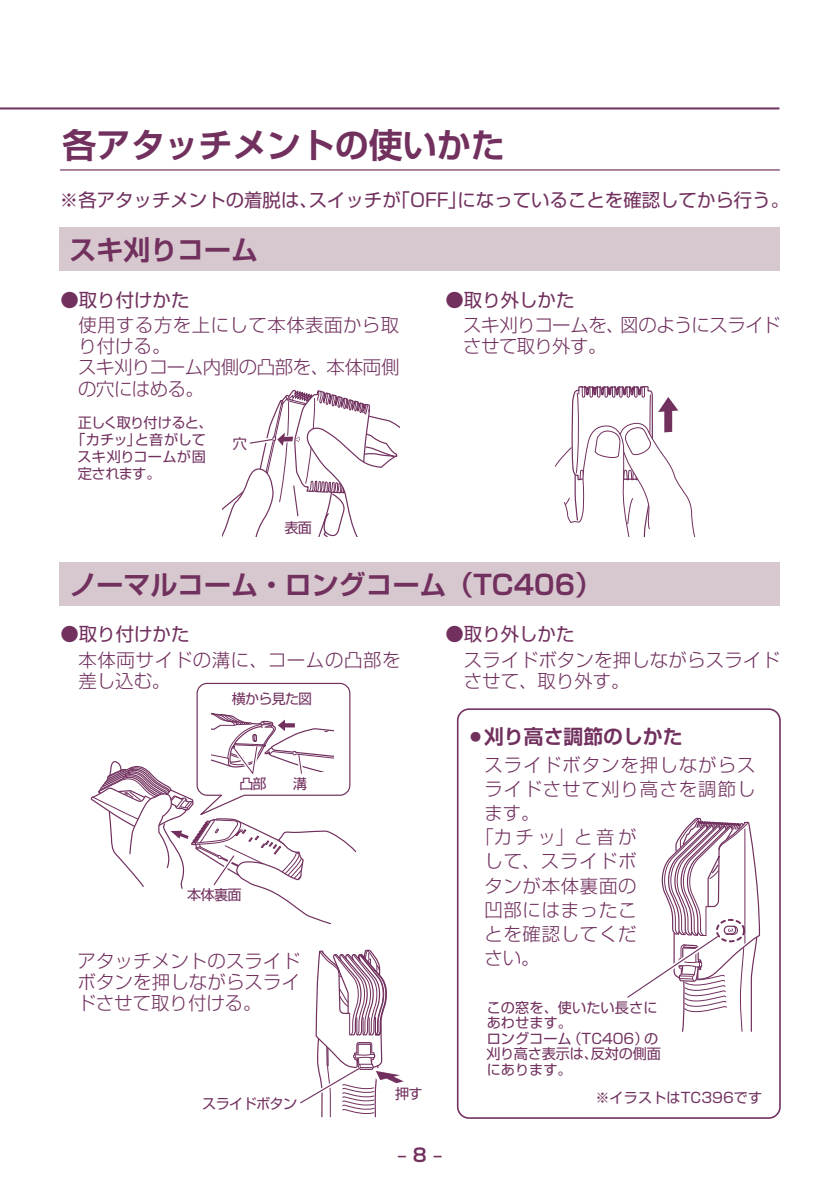
<style>
.page{position:relative;width:840px;height:1191px;background:#fff}
.page>*{position:absolute;margin:0;border:0;box-sizing:border-box;transform-origin:0 0}
.t1{font:34px "Shin Go Pr 5 De Bold 90 msp RKSJ H";color:#71305e}
.t2{font:27px "Shin Go Pr 5 De Bold 90 msp RKSJ H";color:#71305e}
.t3{font:19.8px "Shin Go Pr 5 De Bold 90 msp RKSJ H";color:#71305e}
.t4{font:18.4px/21.2px "Shin Go Pr 5 Light 90 msp RKSJ H";letter-spacing:.01em;color:#71305e;text-align:justify}
.t5{font:18.4px "Shin Go Pr 5 Regular 90 msp RKSJ H";color:#71305e}
.t6{font:18.4px/21.2px "Shin Go Pr 5 Light 90 msp RKSJ H";letter-spacing:-.01em;color:#71305e}
.t7{font:18.4px/21.2px "Shin Go Pr 5 Light 90 msp RKSJ H";letter-spacing:.035em;color:#71305e}
.t8{font:18.4px "Shin Go Pr 5 Light 90 msp RKSJ H";letter-spacing:.055em;color:#71305e}
.t9{font:18.4px/21.2px "Shin Go Pr 5 Light 90 msp RKSJ H";letter-spacing:-.025em;color:#71305e}
.t10{font:18.4px "Shin Go Pr 5 De Bold 90 msp RKSJ H";color:#71305e}
.t11{font:14.2px/15.6px "Shin Go Pr 5 Regular 90 msp RKSJ H";color:#71305e}
.t12{font:14.2px "Shin Go Pr 5 Regular 90 msp RKSJ H";letter-spacing:-.06em;color:#71305e}
.t13{font:14.2px "Shin Go Pr 5 Regular 90 msp RKSJ H";letter-spacing:.02em;color:#71305e}
.t14{font:14.2px "Shin Go Pr 5 Regular 90 msp RKSJ H";letter-spacing:-.05em;color:#71305e}
.t15{font:14px "Shin Go Pr 5 Regular 90 msp RKSJ H";letter-spacing:-.05em;color:#71305e}
</style>
<div class="page">
<div style="left:60px;top:227px;width:720px;height:44px;background:#d7c7ce"></div>
<div style="left:60px;top:562px;width:720px;height:43px;background:#d7c7ce"></div>
<hr style="left:60px;top:169px;width:719px;height:1px;background:#71305e">
<div style="left:457px;top:708px;width:324px;height:410px;border:2px solid #71305e;border-radius:11px"></div>
<svg style="left:222px;top:389px;width:177px;height:148px"></svg>
<svg style="left:556px;top:386px;width:139px;height:150px"></svg>
<svg style="left:91px;top:682px;width:266px;height:242px"></svg>
<svg style="left:300px;top:949px;width:104px;height:169px"></svg>
<svg style="left:627px;top:817px;width:134px;height:215px"></svg>
<hr style="left:0;top:107px;width:779px;height:2px;background:#71305e">
<h1 class="t1" style="left:63px;top:132px;width:444px">各アタッチメントの使いかた</h1>
<p class="t5" style="left:60px;top:193px;width:731px">※各アタッチメントの着脱は、スイッチが「OFF」になっていることを確認してから行う。</p>
<h2 class="t2" style="left:70px;top:240px;width:190px">スキ刈りコーム</h2>
<p class="t5" style="left:60px;top:293px;width:130px">●取り付けかた</p>
<p class="t6" style="left:78px;top:317px;width:323px">使用する方を上にして本体表面から取り付ける。<br>スキ刈りコーム内側の凸部を、本体両側の穴にはめる。</p>
<p class="t12" style="left:78px;top:417px;width:136px">正しく取り付けると、</p>
<p class="t11" style="left:71px;top:434px;width:136px">「カチッ」と音がして</p>
<p class="t13" style="left:77px;top:451px;width:130px">スキ刈りコームが固</p>
<p class="t11" style="left:78px;top:468px;width:84px">定されます。</p>
<p class="t11" style="left:233px;top:437px;width:16px">穴</p>
<p class="t11" style="left:285px;top:521px;width:29px">表面</p>
<p class="t5" style="left:445px;top:293px;width:130px">●取り外しかた</p>
<p class="t9" style="left:463px;top:317px;width:319px">スキ刈りコームを、図のようにスライドさせて取り外す。</p>
<h2 class="t2" style="left:70px;top:574px;width:534px">ノーマルコーム・ロングコーム（TC406）</h2>
<p class="t5" style="left:60px;top:627px;width:130px">●取り付けかた</p>
<p class="t7" style="left:78px;top:651px;width:324px">本体両サイドの溝に、コームの凸部を差し込む。</p>
<p class="t15" style="left:232px;top:693px;width:82px">横から見た図</p>
<p class="t15" style="left:239px;top:778px;width:29px">凸部</p>
<p class="t15" style="left:293px;top:778px;width:15px">溝</p>
<p class="t11" style="left:187px;top:888px;width:56px">本体裏面</p>
<p class="t4" style="left:77px;top:952px;width:224px">アタッチメントのスライドボタンを押しながらスライドさせて取り付ける。</p>
<p class="t14" style="left:202px;top:1098px;width:96px">スライドボタン</p>
<p class="t11" style="left:395px;top:1087px;width:29px">押す</p>
<p class="t5" style="left:445px;top:627px;width:130px">●取り外しかた</p>
<p class="t4" style="left:464px;top:651px;width:318px">スライドボタンを押しながらスライドさせて、取り外す。</p>
<h3 class="t3" style="left:470px;top:729px;width:214px"><sup>●</sup> 刈り高さ調節のしかた</h3>
<p class="t8" style="left:484px;top:758px;width:273px">スライドボタンを押しながらス</p>
<p class="t8" style="left:484px;top:782px;width:273px">ライドさせて刈り高さを調節し</p>
<p class="t4" style="left:484px;top:805px;width:57px">ます。</p>
<p class="t4" style="left:475px;top:829px;width:163px">「カチッ」と音が</p>
<p class="t4" style="left:484px;top:853px;width:154px">して、スライドボ</p>
<p class="t7" style="left:484px;top:877px;width:154px">タンが本体裏面の</p>
<p class="t7" style="left:484px;top:901px;width:154px">凹部にはまったこ</p>
<p class="t7" style="left:484px;top:925px;width:154px">とを確認してくだ</p>
<p class="t4" style="left:484px;top:949px;width:57px">さい。</p>
<p class="t11" style="left:487px;top:1001px;width:176px">この窓を、使いたい長さにあわせます。<br>ロングコーム（TC406）の刈り高さ表示は、反対の側面にあります。</p>
<p class="t11" style="left:595px;top:1091px;width:168px">※イラストはTC396です</p>
<p class="t10" style="left:398px;top:1148px;width:46px">‒ 8 ‒</p>
</div>
